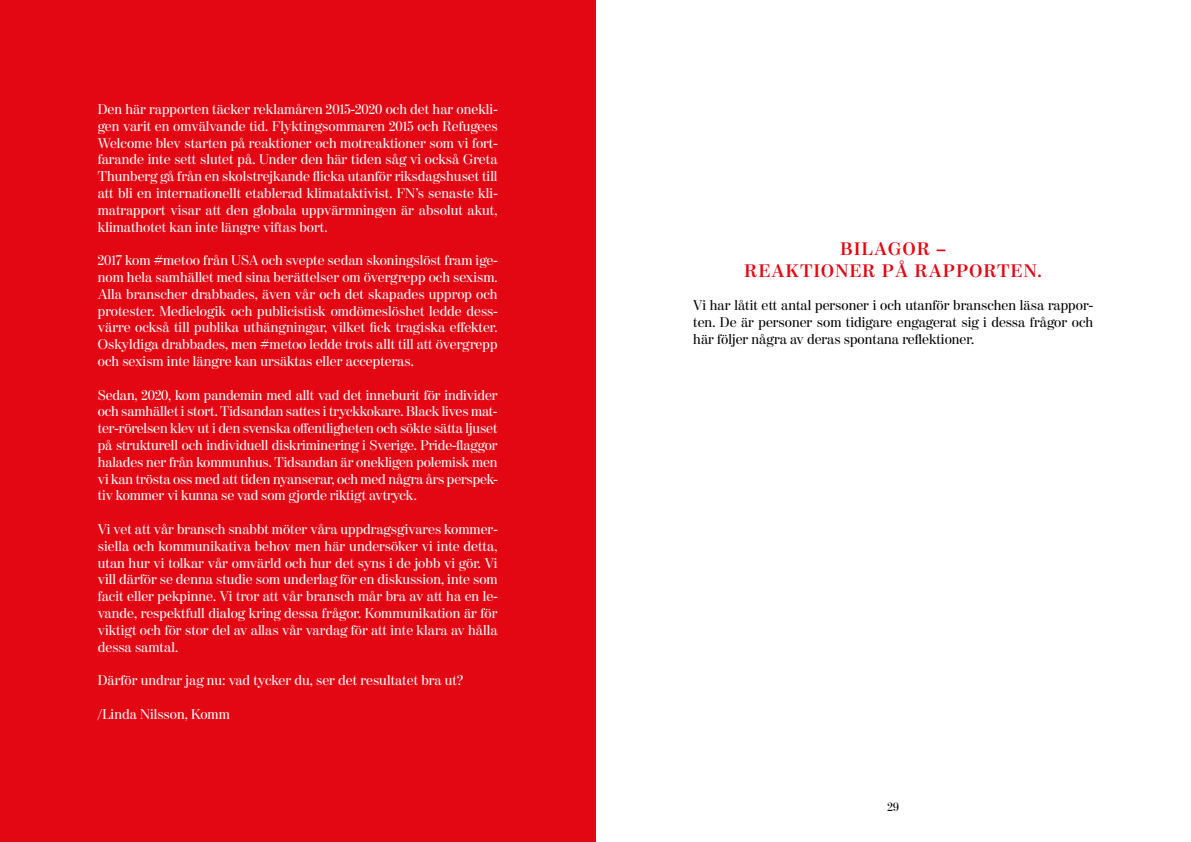
<style>
.page{position:relative;width:1191px;height:842px;background:#fff}
.page>*{position:absolute;margin:0;border:0;box-sizing:border-box;transform-origin:0 0}
.t1{font:700 18px/21.6px "Moderno FB";letter-spacing:.08em;color:#e30613;text-align:center}
.t2{font:14px/16.8px "Moderno FB";color:#fff;text-align:justify}
.t3{font:14px/16.8px "Moderno FB";color:#000;text-align:justify}
.t4{font:12px "Moderno FB";color:#000}
</style>
<div class="page">
<div style="left:0;top:0;width:595px;height:842px;background:#e30613"></div>
<p class="t2" style="left:98px;top:101px;width:401px">Den här rapporten täcker reklamåren 2015-2020 och det har onekli&shy;gen varit en omvälvande tid. Flyktingsommaren 2015 och Refugees Welcome blev starten på reaktioner och motreaktioner som vi fort&shy;farande inte sett slutet på. Under den här tiden såg vi också Greta Thunberg gå från en skolstrejkande flicka utanför riksdagshuset till att bli en internationellt etablerad klimataktivist. FN’s senaste kli&shy;matrapport visar att den globala uppvärmningen är absolut akut, klimathotet kan inte längre viftas bort.</p>
<p class="t2" style="left:98px;top:253px;width:401px">2017 kom #metoo från USA och svepte sedan skoningslöst fram ige&shy;nom hela samhället med sina berättelser om övergrepp och sexism.<br>Alla branscher drabbades, även vår och det skapades upprop och protester. Medielogik och publicistisk omdömeslöshet ledde dess&shy;värre också till publika uthängningar, vilket fick tragiska effekter.<br>Oskyldiga drabbades, men #metoo ledde trots allt till att övergrepp och sexism inte längre kan ursäktas eller accepteras.</p>
<p class="t2" style="left:98px;top:387px;width:401px">Sedan, 2020, kom pandemin med allt vad det inneburit för individer och samhället i stort. Tidsandan sattes i tryckkokare. Black lives mat&shy;ter-rörelsen klev ut i den svenska offentligheten och sökte sätta ljuset på strukturell och individuell diskriminering i Sverige. Pride-flaggor halades ner från kommunhus. Tidsandan är onekligen polemisk men vi kan trösta oss med att tiden nyanserar, och med några års perspek&shy;tiv kommer vi kunna se vad som gjorde riktigt avtryck.</p>
<p class="t2" style="left:98px;top:521px;width:401px">Vi vet att vår bransch snabbt möter våra uppdragsgivares kommer&shy;siella och kommunikativa behov men här undersöker vi inte detta, utan hur vi tolkar vår omvärld och hur det syns i de jobb vi gör. Vi vill därför se denna studie som underlag för en diskussion, inte som facit eller pekpinne. Vi tror att vår bransch mår bra av att ha en le&shy;vande, respektfull dialog kring dessa frågor. Kommunikation är för viktigt och för stor del av allas vår vardag för att inte klara av hålla dessa samtal.</p>
<p class="t2" style="left:98px;top:673px;width:367px">Därför undrar jag nu: vad tycker du, ser det resultatet bra ut?</p>
<p class="t2" style="left:98px;top:706px;width:133px">/Linda Nilsson, Komm</p>
<p class="t1" style="left:744px;top:238px;width:299px">BILAGOR –<br>REAKTIONER PÅ RAPPORTEN.</p>
<p class="t3" style="left:693px;top:298px;width:401px">Vi har låtit ett antal personer i och utanför branschen läsa rappor&shy;ten. De är personer som tidigare engagerat sig i dessa frågor och här följer några av deras spontana reflektioner.</p>
<p class="t4" style="left:887px;top:800px;width:13px">29</p>
</div>
